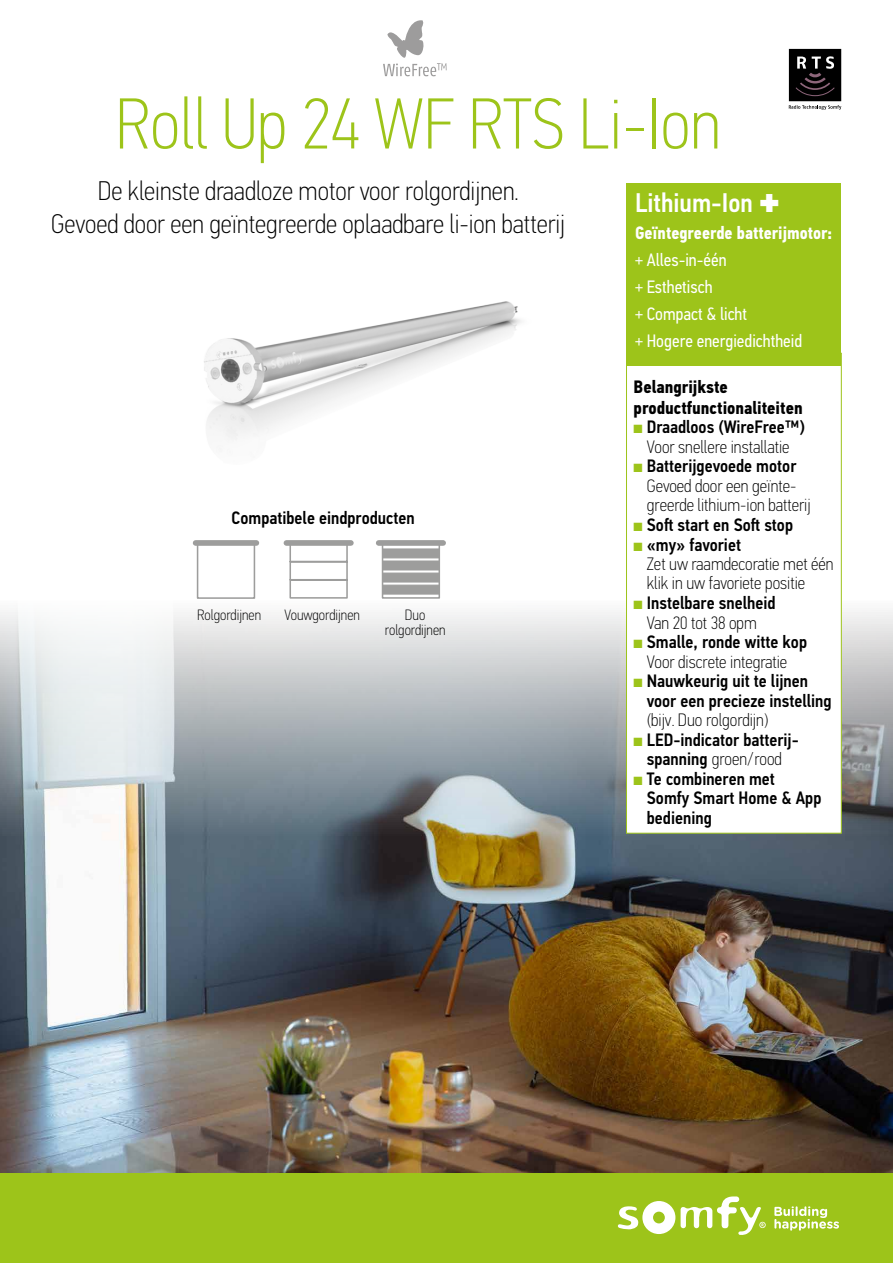
<style>
.page{position:relative;width:893px;height:1263px;background:#fff}
.page>*{position:absolute;margin:0;border:0;box-sizing:border-box;transform-origin:0 0}
.t1{font:100 72px "PF Din Text Cond Pro";color:#9dc41a}
.t2{font:100 27px/33px "PF Din Text Cond Pro";color:#000;text-align:center}
.t3{font:500 27px "PF Din Text Cond Pro";color:#fff}
.t4{font:100 18px/19.5px "PF Din Text Cond Pro";color:#000;text-align:center}
.t5{font:500 18px/19.5px "PF Din Text Cond Pro";color:#000;text-align:center}
.t6{font:18px/27px "PF Din Text Cond Pro";color:#fff}
.t7{font:700 18px/21px "PF Din Text Cond Pro";color:#000}
.t8{font:700 18px "PF Din Text Cond Pro";color:#fff}
.t9{font:100 15px/15px "PF Din Text Cond Pro";color:#000;text-align:center}
.s1{color:#9dc41a}
.s2{font-weight:500}
.s3{font-weight:100}
</style>
<div class="page">
<img style="left:0;top:610px;width:893px;height:564px">
<div style="left:626px;top:353px;width:216px;height:480px;background:#fff;border:1px solid #9dc41a"></div>
<div style="left:789px;top:49px;width:52px;height:52px;background:#000"></div>
<svg style="left:795px;top:56px;width:40px;height:40px"></svg>
<svg style="left:789px;top:105px;width:52px;height:5px"></svg>
<div style="left:626px;top:183px;width:215px;height:183px;background:#9dc41a"></div>
<div style="left:197px;top:543px;width:58px;height:56px;border:2px solid #9d9d9c"></div>
<div style="left:196px;top:540px;width:60px;height:6px;background:#9d9d9c"></div>
<svg style="left:289px;top:546px;width:59px;height:53px"></svg>
<div style="left:286px;top:540px;width:65px;height:6px;background:#9d9d9c"></div>
<svg style="left:376px;top:540px;width:70px;height:59px"></svg>
<img style="left:204px;top:301px;width:318px;height:139px">
<svg style="left:383px;top:20px;width:64px;height:56px"></svg>
<div style="left:0;top:1174px;width:893px;height:89px;background:#9dc41a"></div>
<svg style="left:617px;top:1196px;width:149px;height:39px"></svg>
<svg style="left:774px;top:1206px;width:65px;height:25px"></svg>
<h1 class="t1" style="left:115px;top:83px;width:607px">Roll Up 24 WF RTS Li-Ion</h1>
<h2 class="t2" style="left:51px;top:174px;width:515px">De kleinste draadloze motor voor rolgordijnen.<br>Gevoed door een geïntegreerde oplaadbare li-ion batterij</h2>
<h2 class="t3" style="left:635px;top:186px;width:146px">Lithium-Ion ✚</h2>
<p class="t8" style="left:635px;top:221px;width:199px">Geïntegreerde batterijmotor:</p>
<p class="t6" style="left:635px;top:246px;width:169px">+ Alles-in-één<br>+ Esthetisch<br>+ Compact &amp; licht<br>+ Hogere energiedichtheid</p>
<p class="t5" style="left:232px;top:508px;width:185px">Compatibele eindproducten</p>
<p class="t9" style="left:197px;top:607px;width:65px">Rolgordijnen</p>
<p class="t9" style="left:284px;top:607px;width:77px">Vouwgordijnen</p>
<p class="t9" style="left:385px;top:607px;width:62px">Duo rolgordijnen</p>
<p class="t7" style="left:634px;top:377px;width:171px">Belangrijkste productfunctionaliteiten</p>
<p class="t4" style="left:634px;top:417px;width:173px"><span class="s1">■</span> <span class="s2">Draadloos (WireFree™)<br></span>Voor snellere installatie</p>
<p class="t4" style="left:647px;top:456px;width:165px;text-align:left;text-indent:-13px"><span class="s1">■</span> <span class="s2">Batterijgevoede motor<br></span>Gevoed door een geïnte&shy;greerde lithium-ion batterij</p>
<p class="t5" style="left:634px;top:515px;width:161px"><span class="s1">■</span> Soft start en Soft stop</p>
<p class="t4" style="left:647px;top:534px;width:188px;text-align:left;text-indent:-13px"><span class="s1">■</span> <span class="s2">«my» favoriet<br></span>Zet uw raamdecoratie met één klik in uw favoriete positie</p>
<p class="t5" style="left:634px;top:593px;width:143px"><span class="s1">■</span> Instelbare snelheid<br><span class="s3">Van 20 tot 38 opm</span></p>
<p class="t4" style="left:634px;top:632px;width:175px"><span class="s1">■</span> <span class="s2">Smalle, ronde witte kop<br></span>Voor discrete integratie</p>
<p class="t5" style="left:647px;top:671px;width:186px;text-align:left;text-indent:-13px"><span class="s1">■</span> Nauwkeurig uit te lijnen voor een precieze instelling</p>
<p class="t4" style="left:647px;top:710px;width:123px">(bijv. Duo rolgordijn)</p>
<p class="t5" style="left:634px;top:730px;width:165px"><span class="s1">■</span> LED-indicator batterij&shy;spanning <span class="s3">groen/rood</span></p>
<p class="t5" style="left:647px;top:769px;width:176px;text-align:left;text-indent:-13px"><span class="s1">■</span> Te combineren met<br>Somfy Smart Home &amp; App bediening</p>
</div>
